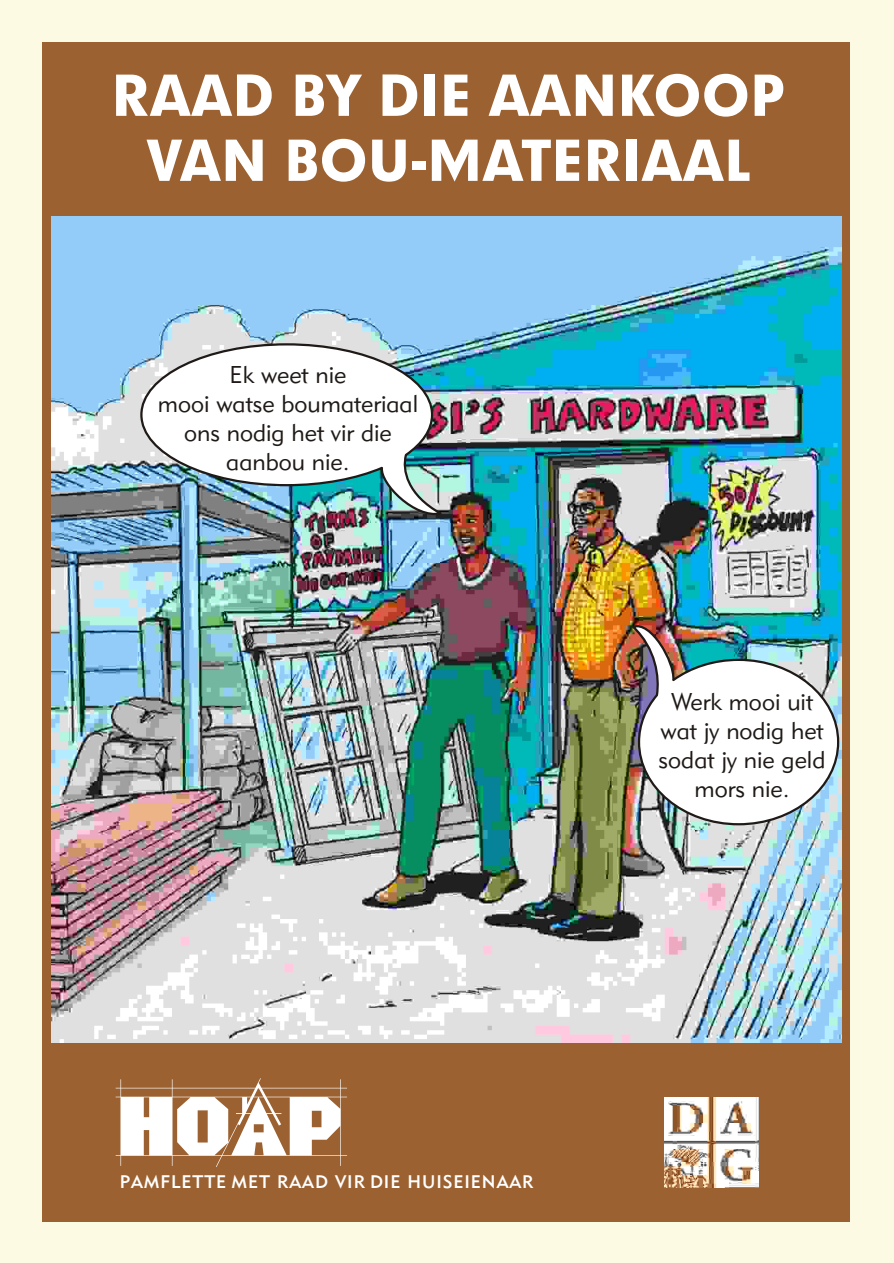
<style>
.page{position:relative;width:894px;height:1263px;background:#fcfae3}
.page>*{position:absolute;margin:0;border:0;box-sizing:border-box;transform-origin:0 0}
.t1{font:700 54px/64.9px "Geometr 706 Md BT";color:#fff;text-align:center}
.t2{font:24px/28.8px "Geometr 415 Lt BT";color:#1f1a17;text-align:center}
.t3{font:18px "Geometr 415 Md BT";letter-spacing:.05em;color:#fff}
</style>
<div class="page">
<div style="left:43px;top:42px;width:807px;height:1180px;background:#9c6130"></div>
<svg style="left:116px;top:1078px;width:231px;height:89px"></svg>
<img style="left:665px;top:1097px;width:93px;height:90px">
<img style="left:51px;top:217px;width:791px;height:826px">
<img style="left:629px;top:620px;width:211px;height:207px">
<img style="left:139px;top:342px;width:308px;height:177px">
<h1 class="t1" style="left:111px;top:69px;width:675px">RAAD BY DIE AANKOOP<br>VAN BOU-MATERIAAL</h1>
<p class="t2" style="left:158px;top:363px;width:262px">Ek weet nie<br>mooi watse boumateriaal ons nodig het vir die aanbou nie.</p>
<p class="t2" style="left:659px;top:690px;width:168px">Werk mooi uit wat jy nodig het sodat jy nie geld mors nie.</p>
<p class="t3" style="left:120px;top:1174px;width:415px">PAMFLETTE MET RAAD VIR DIE HUISEIENAAR</p>
</div>
